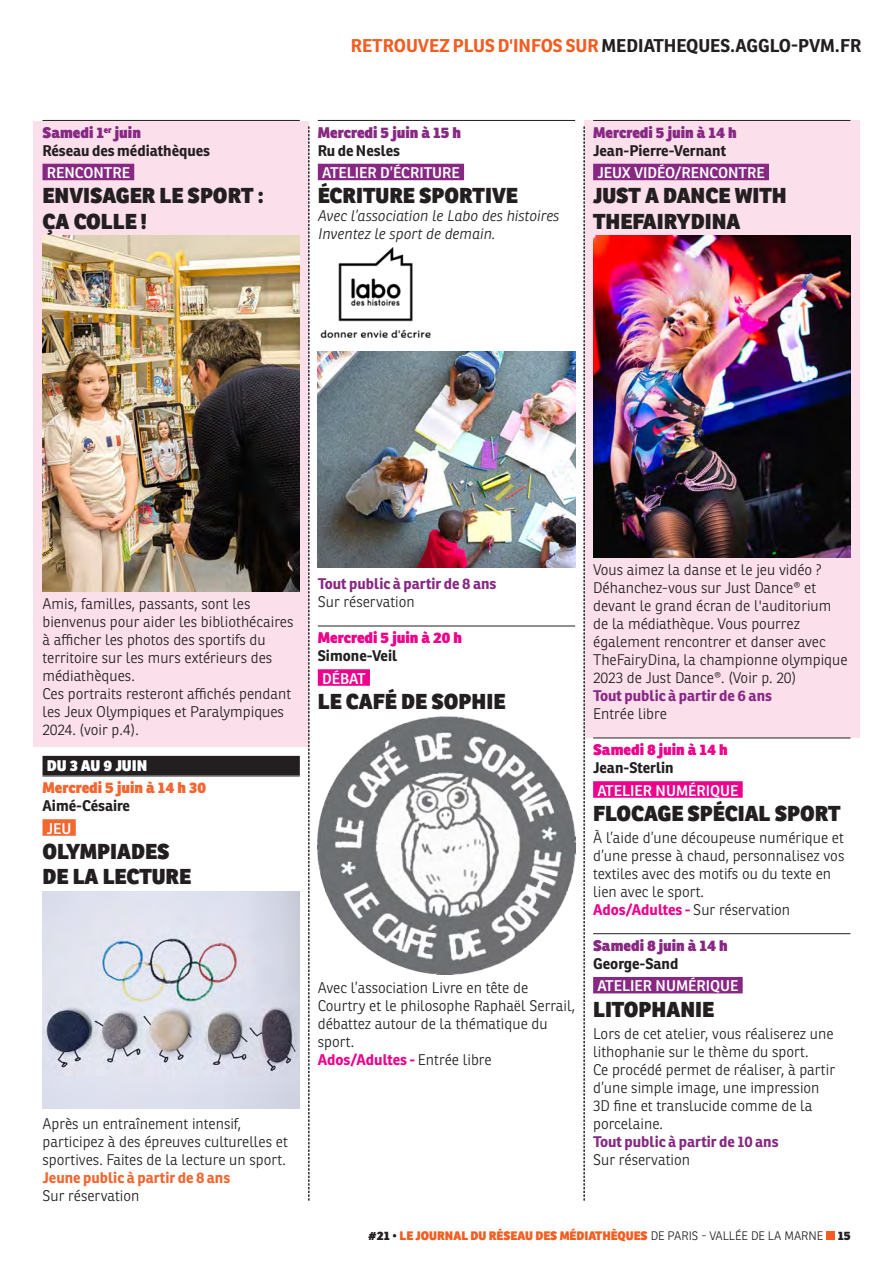
<style>
.page{position:relative;width:893px;height:1263px;background:#fff}
.page>*{position:absolute;margin:0;border:0;box-sizing:border-box;transform-origin:0 0}
.t1{font:800 21px/25.2px "Ronnia";color:#231f20}
.t2{font:700 18px "Ronnia";color:#231f20}
.t3{font:300 15px/18px "Ronnia";color:#231f20}
.t4{font:700 15px "Ronnia";color:#231f20}
.t5{font:600 15px "Ronnia";color:#fff}
.t6{font:700 15px "Ronnia";color:#872883}
.t7{font:800 15px "Ronnia";color:#872883}
.t8{font:italic 300 15px/18px "Ronnia";color:#231f20}
.t9{font:800 15px "Ronnia";color:#ed028c}
.t10{font:700 15px "Ronnia";color:#f26630}
.t11{font:700 15px "Ronnia";color:#ed028c}
.t12{font:800 15px "Ronnia";color:#f26630}
.t13{font:800 15px "Ronnia";color:#fff}
.t14{font:800 12px "Ronnia";color:#f25d21}
.s1{color:#f25d21}
.s2{font-weight:300;color:#231f20}
.s3{font-weight:700;color:#ed028c}
.s4{color:#231f20}
</style>
<div class="page">
<div style="left:34px;top:121px;width:275px;height:625px;background:#fbdfeb"></div>
<div style="left:584px;top:120px;width:275px;height:618px;background:#fbdfeb"></div>
<hr style="left:43px;top:120px;width:257px;height:1px;background:#231f20">
<div style="left:43px;top:164px;width:91px;height:16px;background:#872883"></div>
<div style="left:43px;top:756px;width:257px;height:19px;background:#231f20"></div>
<hr style="left:43px;top:776px;width:257px;height:1px;background:#231f20">
<div style="left:43px;top:819px;width:33px;height:17px;background:#f26630"></div>
<img style="left:43px;top:236px;width:257px;height:355px">
<img style="left:43px;top:891px;width:257px;height:217px">
<hr style="left:318px;top:120px;width:257px;height:1px;background:#231f20">
<div style="left:318px;top:164px;width:146px;height:16px;background:#872883"></div>
<hr style="left:318px;top:626px;width:257px;height:1px;background:#231f20">
<div style="left:318px;top:669px;width:52px;height:17px;background:#ed028c"></div>
<img style="left:320px;top:247px;width:111px;height:91px">
<img style="left:318px;top:351px;width:257px;height:216px">
<img style="left:318px;top:716px;width:257px;height:258px">
<hr style="left:593px;top:120px;width:257px;height:1px;background:#231f20">
<div style="left:593px;top:164px;width:176px;height:16px;background:#872883"></div>
<hr style="left:593px;top:737px;width:257px;height:1px;background:#231f20">
<div style="left:593px;top:781px;width:150px;height:17px;background:#ed028c"></div>
<hr style="left:593px;top:933px;width:257px;height:1px;background:#231f20">
<div style="left:593px;top:977px;width:150px;height:16px;background:#872883"></div>
<img style="left:593px;top:236px;width:257px;height:321px">
<svg style="left:308px;top:126px;width:1px;height:1075px"></svg>
<svg style="left:584px;top:126px;width:1px;height:1075px"></svg>
<div style="left:826px;top:1232px;width:9px;height:8px;background:#f25d21"></div>
<p class="t7" style="left:43px;top:123px;width:100px">Samedi 1<sup>er</sup> juin</p>
<p class="t4" style="left:43px;top:141px;width:169px">Réseau des médiathèques</p>
<p class="t5" style="left:47px;top:163px;width:85px">RENCONTRE</p>
<p class="t1" style="left:43px;top:183px;width:223px">ENVISAGER LE SPORT :<br>ÇA COLLE !</p>
<p class="t2" style="left:351px;top:34px;width:512px"><span class="s1">RETROUVEZ PLUS D'INFOS SUR</span> MEDIATHEQUES.AGGLO-PVM.FR</p>
<p class="t7" style="left:318px;top:123px;width:145px">Mercredi 5 juin à 15 h</p>
<p class="t4" style="left:318px;top:141px;width:84px">Ru de Nesles</p>
<p class="t5" style="left:322px;top:163px;width:139px">ATELIER D’ÉCRITURE</p>
<p class="t1" style="left:318px;top:183px;width:202px">ÉCRITURE SPORTIVE</p>
<p class="t8" style="left:318px;top:207px;width:243px">Avec l’association le Labo des histoires<br>Inventez le sport de demain.</p>
<p class="t7" style="left:593px;top:123px;width:145px">Mercredi 5 juin à 14 h</p>
<p class="t4" style="left:593px;top:141px;width:135px">Jean-Pierre-Vernant</p>
<p class="t5" style="left:597px;top:163px;width:169px">JEUX VIDÉO/RENCONTRE</p>
<p class="t1" style="left:593px;top:183px;width:195px">JUST A DANCE WITH<br>THEFAIRYDINA</p>
<p class="t3" style="left:43px;top:595px;width:253px">Amis, familles, passants, sont les bienvenus pour aider les bibliothécaires à afficher les photos des sportifs du territoire sur les murs extérieurs des médiathèques.</p>
<p class="t3" style="left:43px;top:685px;width:250px">Ces portraits resteront affichés pendant les Jeux Olympiques et Paralympiques<br>2024. (voir p.4).</p>
<p class="t13" style="left:47px;top:756px;width:102px">DU 3 AU 9 JUIN</p>
<p class="t12" style="left:43px;top:778px;width:165px">Mercredi 5 juin à 14 h 30</p>
<p class="t4" style="left:43px;top:796px;width:89px">Aimé-Césaire</p>
<p class="t5" style="left:47px;top:819px;width:26px">JEU</p>
<p class="t1" style="left:43px;top:838px;width:150px">OLYMPIADES<br>DE LA LECTURE</p>
<p class="t3" style="left:43px;top:1115px;width:247px">Après un entraînement intensif, participez à des épreuves culturelles et sportives. Faites de la lecture un sport.</p>
<p class="t10" style="left:43px;top:1168px;width:189px">Jeune public à partir de 8 ans</p>
<p class="t3" style="left:43px;top:1187px;width:98px">Sur réservation</p>
<p class="t6" style="left:318px;top:574px;width:180px">Tout public à partir de 8 ans</p>
<p class="t3" style="left:318px;top:593px;width:98px">Sur réservation</p>
<p class="t9" style="left:318px;top:628px;width:146px">Mercredi 5 juin à 20 h</p>
<p class="t4" style="left:318px;top:646px;width:81px">Simone-Veil</p>
<p class="t5" style="left:322px;top:669px;width:45px">DÉBAT</p>
<p class="t1" style="left:318px;top:688px;width:189px">LE CAFÉ DE SOPHIE</p>
<p class="t3" style="left:318px;top:978px;width:259px">Avec l’association Livre en tête de<br>Courtry et le philosophe Raphaël Serrail, débattez autour de la thématique du sport.</p>
<p class="t11" style="left:318px;top:1050px;width:175px">Ados/Adultes - <span class="s2">Entrée libre</span></p>
<p class="t3" style="left:593px;top:561px;width:256px">Vous aimez la danse et le jeu vidéo ?<br>Déhanchez-vous sur Just Dance® et devant le grand écran de l'auditorium de la médiathèque. Vous pourrez également rencontrer et danser avec TheFairyDina, la championne olympique 2023 de Just Dance®. (Voir p. 20)</p>
<p class="t6" style="left:593px;top:686px;width:180px">Tout public à partir de 6 ans</p>
<p class="t3" style="left:593px;top:705px;width:75px">Entrée libre</p>
<p class="t9" style="left:593px;top:740px;width:136px">Samedi 8 juin à 14 h</p>
<p class="t4" style="left:593px;top:758px;width:82px">Jean-Sterlin</p>
<p class="t5" style="left:597px;top:781px;width:143px">ATELIER NUMÉRIQUE</p>
<p class="t1" style="left:593px;top:800px;width:249px">FLOCAGE SPÉCIAL SPORT</p>
<p class="t3" style="left:593px;top:829px;width:253px">À l’aide d’une découpeuse numérique et d’une presse à chaud, personnalisez vos textiles avec des motifs ou du texte en lien avec le sport.</p>
<p class="t3" style="left:593px;top:901px;width:199px"><span class="s3">Ados/Adultes -</span> Sur réservation</p>
<p class="t7" style="left:593px;top:936px;width:136px">Samedi 8 juin à 14 h</p>
<p class="t4" style="left:593px;top:954px;width:87px">George-Sand</p>
<p class="t5" style="left:597px;top:977px;width:143px">ATELIER NUMÉRIQUE</p>
<p class="t1" style="left:593px;top:996px;width:123px">LITOPHANIE</p>
<p class="t3" style="left:593px;top:1024px;width:243px">Lors de cet atelier, vous réaliserez une lithophanie sur le thème du sport.<br>Ce procédé permet de réaliser, à partir d’une simple image, une impression<br>3D fine et translucide comme de la porcelaine.</p>
<p class="t6" style="left:593px;top:1132px;width:187px">Tout public à partir de 10 ans</p>
<p class="t3" style="left:593px;top:1150px;width:98px">Sur réservation</p>
<p class="t14" style="left:368px;top:1228px;width:484px"><span class="s4">#21 •</span> LE JOURNAL DU RÉSEAU DES MÉDIATHÈQUES <span class="s2">DE PARIS - VALLÉE DE LA MARNE</span> <span class="s4">15</span></p>
</div>
